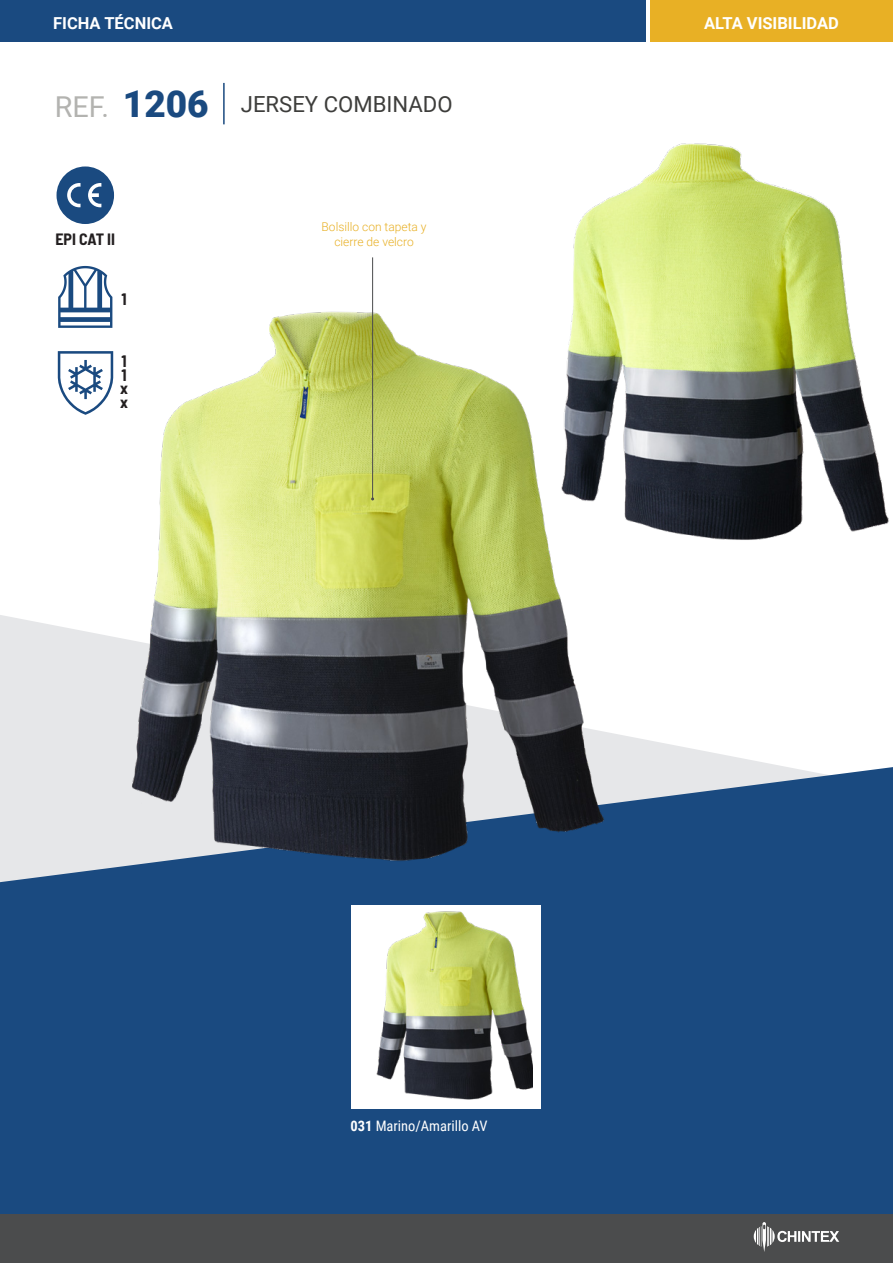
<style>
.page{position:relative;width:893px;height:1263px;background:#fff}
.page>*{position:absolute;margin:0;border:0;box-sizing:border-box;transform-origin:0 0}
.t1{font:22.2px "Roboto";color:#3d3d3b}
.t2{font:700 16.5px "Roboto";color:#fff}
.t3{font:700 semi-condensed 16.2px "Barlow";color:#231f20}
.t4{font:700 semi-condensed 16.05px "Barlow";color:#231f20}
.t5{font:14.4px "Roboto Condensed";color:#fff}
.t6{font:300 12px "Roboto";color:#e8b025}
.s1{font-size:28.8px;color:#b3b3b0}
.s2{font-weight:900;font-size:37.05px;color:#1a4a80}
.s3{font-weight:700}
</style>
<div class="page">
<svg style="left:0;top:615px;width:775px;height:150px"></svg>
<div style="left:0;top:765px;width:893px;height:449px;background:#1a4a80"></div>
<div style="left:0;top:0;width:645px;height:42px;background:#1a4a80"></div>
<div style="left:0;top:1214px;width:893px;height:49px;background:#4b4c4d"></div>
<div style="left:650px;top:0;width:243px;height:42px;background:#e8b025"></div>
<svg style="left:754px;top:1222px;width:85px;height:30px"></svg>
<hr style="left:223px;top:83px;width:2px;height:41px;background:#1a4a80">
<img style="left:573px;top:143px;width:316px;height:397px">
<img style="left:98px;top:287px;width:515px;height:588px">
<hr style="left:372px;top:257px;width:1px;height:242px;background:#4b4c4d">
<div style="left:351px;top:906px;width:189px;height:203px;background:#fff"></div>
<img style="left:363px;top:899px;width:170px;height:215px">
<svg style="left:57px;top:166px;width:57px;height:58px"></svg>
<svg style="left:58px;top:266px;width:54px;height:62px"></svg>
<svg style="left:58px;top:351px;width:55px;height:64px"></svg>
<h2 class="t2" style="left:53px;top:11px;width:121px">FICHA TÉCNICA</h2>
<h2 class="t2" style="left:704px;top:11px;width:136px">ALTA VISIBILIDAD</h2>
<h1 class="t1" style="left:55px;top:89px;width:399px"><span class="s1">REF.</span> <span class="s2">1206</span> JERSEY COMBINADO</h1>
<p class="t4" style="left:55px;top:228px;width:61px">EPI CAT II</p>
<p class="t3" style="left:121px;top:287px;width:7px">1</p>
<p class="t3" style="left:121px;top:350px;width:7px">1</p>
<p class="t3" style="left:121px;top:363px;width:7px">1</p>
<p class="t3" style="left:120px;top:377px;width:9px">x</p>
<p class="t3" style="left:120px;top:390px;width:9px">x</p>
<p class="t6" style="left:322px;top:218px;width:106px">Bolsillo con tapeta y</p>
<p class="t6" style="left:334px;top:233px;width:81px">cierre de velcro</p>
<p class="t5" style="left:350px;top:1116px;width:139px"><span class="s3">031</span> Marino/Amarillo AV</p>
</div>
